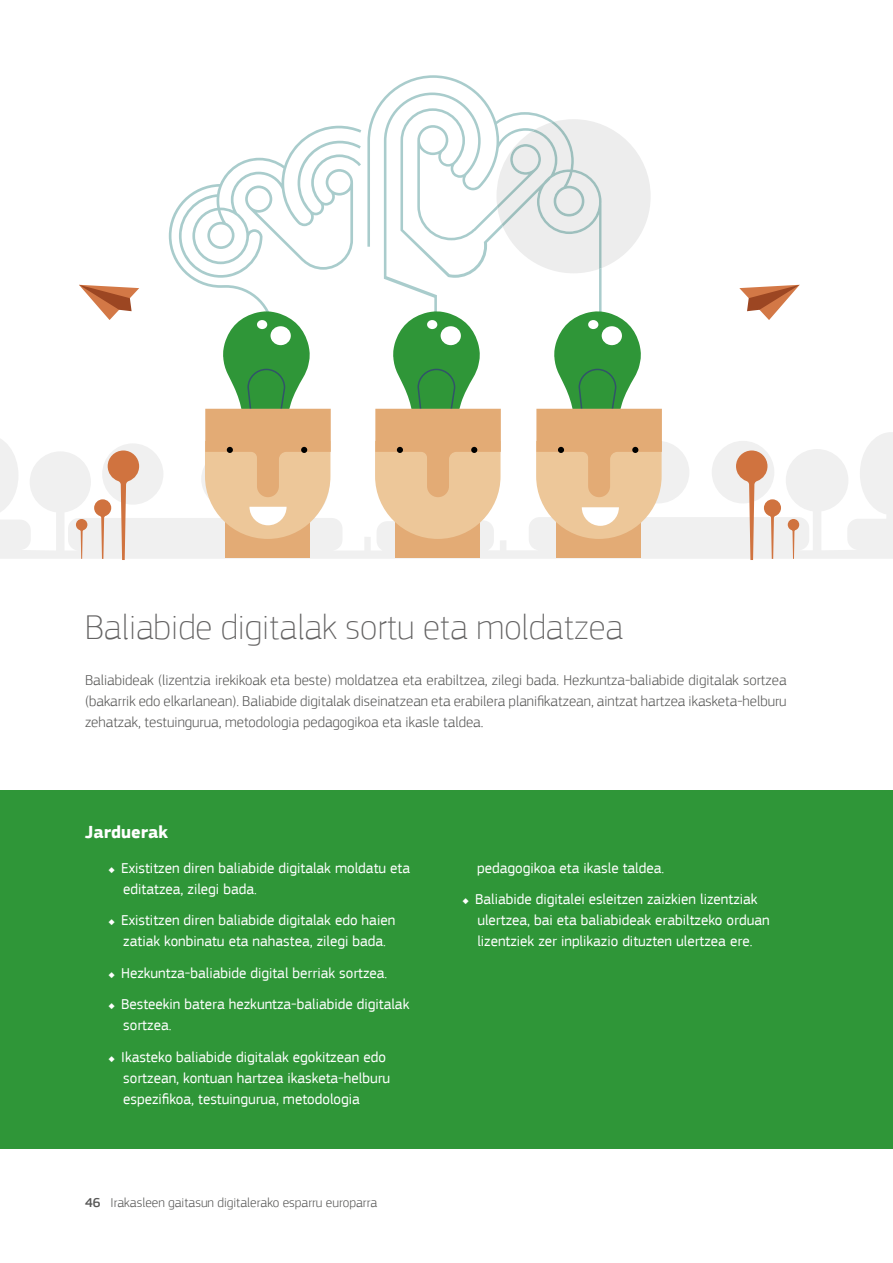
<style>
.page{position:relative;width:893px;height:1263px;background:#fff}
.page>*{position:absolute;margin:0;border:0;box-sizing:border-box;transform-origin:0 0}
.t1{font:100 36px "EC Square Sans Pro";color:#646363}
.t2{font:700 18px "EC Square Sans Pro";color:#fff}
.t3{font:15px/21px "EC Square Sans Pro";color:#fff}
.t4{font:300 15px/21px "EC Square Sans Pro";color:#575756;text-align:justify}
.t5{font:300 13.5px "EC Square Sans Pro";color:#575756}
.s1{font-weight:500}
</style>
<div class="page">
<div style="left:0;top:790px;width:893px;height:358px;background:#2f9638"></div>
<svg style="left:367px;top:75px;width:234px;height:236px"></svg>
<svg style="left:169px;top:126px;width:192px;height:185px"></svg>
<svg style="left:0;top:432px;width:893px;height:127px"></svg>
<div style="left:225px;top:492px;width:85px;height:66px;background:#e3ab75"></div>
<div style="left:396px;top:492px;width:84px;height:66px;background:#e3ab75"></div>
<svg style="left:375px;top:311px;width:126px;height:228px"></svg>
<div style="left:557px;top:492px;width:84px;height:66px;background:#e3ab75"></div>
<svg style="left:205px;top:311px;width:126px;height:228px"></svg>
<svg style="left:536px;top:311px;width:126px;height:228px"></svg>
<svg style="left:496px;top:119px;width:155px;height:154px"></svg>
<svg style="left:79px;top:285px;width:60px;height:35px"></svg>
<svg style="left:739px;top:285px;width:61px;height:35px"></svg>
<svg style="left:94px;top:450px;width:45px;height:110px"></svg>
<svg style="left:76px;top:519px;width:11px;height:40px"></svg>
<svg style="left:736px;top:450px;width:45px;height:110px"></svg>
<svg style="left:788px;top:519px;width:11px;height:40px"></svg>
<h1 class="t1" style="left:85px;top:606px;width:540px">Baliabide digitalak sortu eta moldatzea</h1>
<p class="t4" style="left:85px;top:670px;width:703px">Baliabideak (lizentzia irekikoak eta beste) moldatzea eta erabiltzea, zilegi bada. Hezkuntza-baliabide digitalak sortzea (bakarrik edo elkarlanean). Baliabide digitalak diseinatzean eta erabilera planifikatzean, aintzat hartzea ikasketa-helburu zehatzak, testuingurua, metodologia pedagogikoa eta ikasle taldea.</p>
<p class="t2" style="left:85px;top:821px;width:85px">Jarduerak</p>
<p class="t3" style="left:123px;top:857px;width:288px;text-indent:-15px">◆ Existitzen diren baliabide digitalak moldatu eta editatzea, zilegi bada.</p>
<p class="t3" style="left:108px;top:910px;width:288px;text-align:center">◆ Existitzen diren baliabide digitalak edo haien zatiak konbinatu eta nahastea, zilegi bada.</p>
<p class="t3" style="left:108px;top:962px;width:280px">◆ Hezkuntza-baliabide digital berriak sortzea.</p>
<p class="t3" style="left:123px;top:994px;width:288px;text-indent:-15px">◆ Besteekin batera hezkuntza-baliabide digitalak sortzea.</p>
<p class="t3" style="left:123px;top:1046px;width:268px;text-indent:-15px">◆ Ikasteko baliabide digitalak egokitzean edo sortzean, kontuan hartzea ikasketa-helburu espezifikoa, testuingurua, metodologia</p>
<p class="t5" style="left:85px;top:1195px;width:294px"><span class="s1">46</span> Irakasleen gaitasun digitalerako esparru europarra</p>
<p class="t3" style="left:477px;top:857px;width:188px">pedagogikoa eta ikasle taldea.</p>
<p class="t3" style="left:477px;top:889px;width:294px;text-indent:-15px">◆ Baliabide digitalei esleitzen zaizkien lizentziak ulertzea, bai eta baliabideak erabiltzeko orduan lizentziek zer inplikazio dituzten ulertzea ere.</p>
</div>
